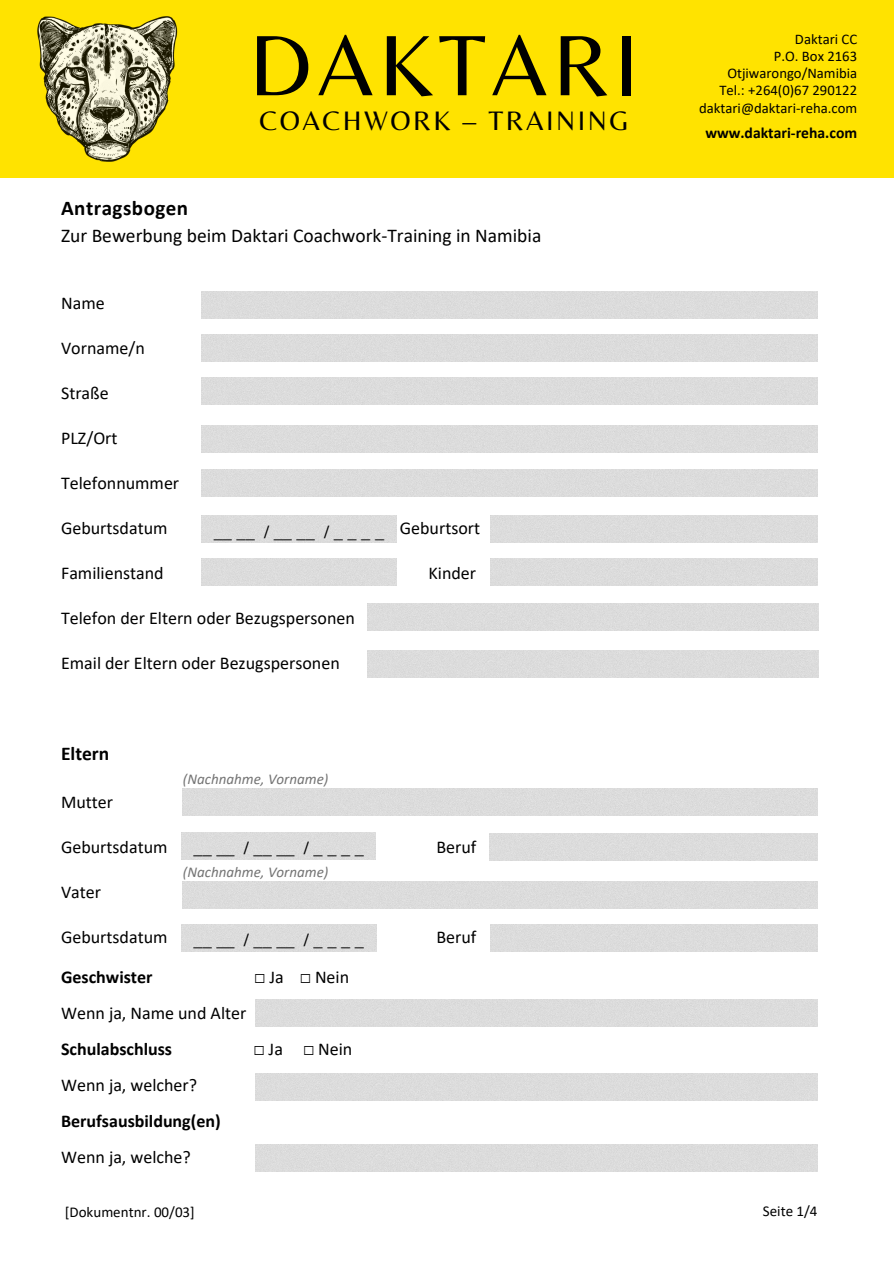
<style>
.page{position:relative;width:894px;height:1264px;background:#fff}
.page>*{position:absolute;margin:0;border:0;box-sizing:border-box;transform-origin:0 0}
.t1{font:89.1px "Belleza";letter-spacing:.06em;color:#000}
.t2{font:27.9px "Belleza";letter-spacing:.09em;color:#000}
.t3{font:700 21px "Calibri";letter-spacing:.025em;color:#000}
.t4{font:19.5px "Calibri";color:#000}
.t5{font:700 19.5px "Calibri";color:#000}
.t6{font:18.3px "Belleza";color:#000}
.t7{font:18px/36px "Calibri";color:#000}
.t8{font:700 18px "Calibri";color:#000}
.t9{font:700 15.6px "Calibri";color:#000}
.t10{font:italic 15px "Calibri";color:#737373}
.t11{font:15px "Calibri";color:#000}
.t12{font:14.7px "Calibri";color:#000}
.s1{font-family:"Free Mono"}
.s2{font-weight:700}
</style>
<div class="page">
<div style="left:201px;top:291px;width:616px;height:27px;background:#dcdcdc"></div>
<div style="left:201px;top:334px;width:616px;height:27px;background:#dcdcdc"></div>
<div style="left:201px;top:377px;width:616px;height:27px;background:#dcdcdc"></div>
<div style="left:201px;top:425px;width:616px;height:27px;background:#dcdcdc"></div>
<div style="left:201px;top:470px;width:616px;height:27px;background:#dcdcdc"></div>
<div style="left:201px;top:515px;width:195px;height:27px;background:#dcdcdc"></div>
<div style="left:490px;top:515px;width:327px;height:27px;background:#dcdcdc"></div>
<div style="left:201px;top:558px;width:195px;height:27px;background:#dcdcdc"></div>
<div style="left:490px;top:558px;width:327px;height:27px;background:#dcdcdc"></div>
<div style="left:367px;top:603px;width:450px;height:27px;background:#dcdcdc"></div>
<div style="left:367px;top:650px;width:450px;height:27px;background:#dcdcdc"></div>
<div style="left:181px;top:832px;width:195px;height:27px;background:#dcdcdc"></div>
<div style="left:181px;top:924px;width:195px;height:27px;background:#dcdcdc"></div>
<div style="left:489px;top:833px;width:328px;height:27px;background:#dcdcdc"></div>
<div style="left:490px;top:924px;width:327px;height:27px;background:#dcdcdc"></div>
<div style="left:182px;top:788px;width:634px;height:27px;background:#dcdcdc"></div>
<div style="left:182px;top:881px;width:634px;height:27px;background:#dcdcdc"></div>
<div style="left:255px;top:1073px;width:562px;height:27px;background:#dcdcdc"></div>
<div style="left:256px;top:999px;width:561px;height:27px;background:#dcdcdc"></div>
<div style="left:255px;top:1144px;width:562px;height:27px;background:#dcdcdc"></div>
<div style="left:0;top:0;width:893px;height:178px;background:#ffe300"></div>
<img style="left:38px;top:17px;width:139px;height:144px">
<p class="t1" style="left:249px;top:13px;width:391px">DAKTARI</p>
<h5 class="t2" style="left:259px;top:104px;width:370px">COACHWORK – TRAINING</h5>
<h2 class="t3" style="left:61px;top:199px;width:129px">Antragsbogen</h2>
<p class="t4" style="left:61px;top:227px;width:481px">Zur Bewerbung beim Daktari Coachwork-Training in Namibia</p>
<p class="t7" style="left:61px;top:286px;width:45px">Name</p>
<p class="t7" style="left:61px;top:331px;width:85px">Vorname/n</p>
<p class="t7" style="left:61px;top:376px;width:49px">Straße</p>
<p class="t7" style="left:61px;top:421px;width:58px">PLZ/Ort</p>
<p class="t7" style="left:61px;top:466px;width:120px">Telefonnummer</p>
<p class="t7" style="left:61px;top:511px;width:108px">Geburtsdatum</p>
<p class="t7" style="left:400px;top:511px;width:82px">Geburtsort</p>
<p class="t7" style="left:61px;top:556px;width:104px">Familienstand</p>
<p class="t7" style="left:428px;top:556px;width:49px">Kinder</p>
<p class="t7" style="left:61px;top:601px;width:295px">Telefon der Eltern oder Bezugspersonen</p>
<p class="t7" style="left:61px;top:646px;width:280px">Email der Eltern oder Bezugspersonen</p>
<h4 class="t6" style="left:214px;top:521px;width:172px">____ /____ /____</h4>
<h1 class="t5" style="left:61px;top:745px;width:50px">Eltern</h1>
<h1 class="t7" style="left:61px;top:785px;width:54px">Mutter</h1>
<h1 class="t7" style="left:61px;top:830px;width:108px">Geburtsdatum</h1>
<h1 class="t7" style="left:436px;top:830px;width:41px">Beruf</h1>
<h1 class="t7" style="left:61px;top:875px;width:42px">Vater</h1>
<h1 class="t7" style="left:61px;top:920px;width:108px">Geburtsdatum</h1>
<h1 class="t7" style="left:436px;top:920px;width:41px">Beruf</h1>
<h1 class="t8" style="left:61px;top:969px;width:93px">Geschwister</h1>
<h1 class="t7" style="left:254px;top:960px;width:96px"><span class="s1">☐</span> Ja <span class="s1">☐</span> Nein</h1>
<h1 class="t7" style="left:61px;top:996px;width:187px">Wenn ja, Name und Alter<br><span class="s2">Schulabschluss</span></h1>
<p class="t10" style="left:183px;top:773px;width:147px">(Nachnahme, Vorname)</p>
<h3 class="t6" style="left:193px;top:837px;width:172px">____ /____ /____</h3>
<p class="t10" style="left:183px;top:866px;width:147px">(Nachnahme, Vorname)</p>
<h6 class="t6" style="left:193px;top:929px;width:172px">____ /____ /____</h6>
<h1 class="t7" style="left:254px;top:1032px;width:100px"><span class="s1">☐</span> Ja <span class="s1">☐</span> Nein</h1>
<h1 class="t7" style="left:61px;top:1068px;width:161px">Wenn ja, welcher?<br><span class="s2">Berufsausbildung(en)<br></span>Wenn ja, welche?</h1>
<h5 class="t12" style="left:794px;top:33px;width:64px">Daktari CC</h5>
<p class="t12" style="left:773px;top:50px;width:85px">P.O. Box 2163</p>
<p class="t12" style="left:727px;top:67px;width:131px">Otjiwarongo/Namibia</p>
<p class="t12" style="left:719px;top:84px;width:139px">Tel.: +264(0)67 290122</p>
<p class="t12" style="left:699px;top:101px;width:159px">daktari@daktari-reha.com</p>
<p class="t9" style="left:705px;top:126px;width:153px">www.daktari-reha.com</p>
<p class="t11" style="left:65px;top:1205px;width:131px">[Dokumentnr. 00/03]</p>
<p class="t11" style="left:762px;top:1204px;width:56px">Seite 1/4</p>
</div>
